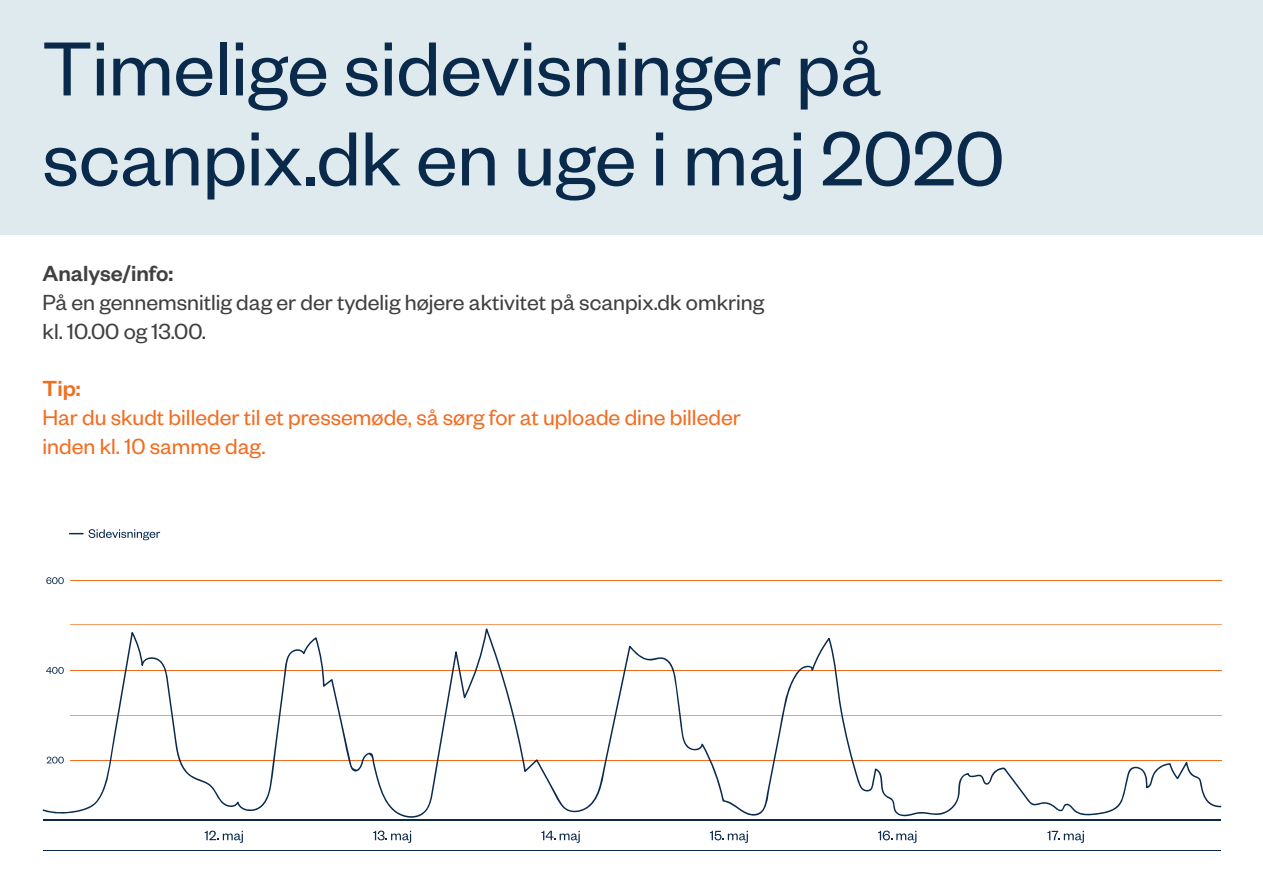
<style>
.page{position:relative;width:1263px;height:893px;background:#fff}
.page>*{position:absolute;margin:0;border:0;box-sizing:border-box;transform-origin:0 0}
.t1{font:84px/90px "Founders Grotesk";color:#0a2a4c}
.t2{font:24px/28.8px "Founders Grotesk";color:#f36d21}
.t3{font:24px/28.8px "Founders Grotesk";color:#413f41}
.t4{font:500 24px "Founders Grotesk";color:#413f41}
.t5{font:500 24px "Founders Grotesk";color:#f36d21}
</style>
<div class="page">
<div style="left:0;top:0;width:1263px;height:235px;background:#dfeaee"></div>
<svg style="left:205px;top:831px;width:38px;height:12px"></svg>
<hr style="left:70px;top:760px;width:1151px;height:1px;background:#f36d21">
<hr style="left:70px;top:670px;width:1151px;height:1px;background:#f36d21">
<hr style="left:70px;top:580px;width:1151px;height:1px;background:#f36d21">
<svg style="left:46px;top:577px;width:18px;height:7px"></svg>
<hr style="left:70px;top:624px;width:1151px;height:1px;background:#f89e68">
<hr style="left:70px;top:715px;width:1151px;height:1px;background:#f89e68">
<svg style="left:373px;top:831px;width:38px;height:12px"></svg>
<svg style="left:541px;top:831px;width:39px;height:12px"></svg>
<svg style="left:710px;top:831px;width:38px;height:12px"></svg>
<svg style="left:878px;top:831px;width:38px;height:12px"></svg>
<svg style="left:1047px;top:831px;width:37px;height:12px"></svg>
<hr style="left:43px;top:819px;width:1178px;height:2px;background:#0a2a4c">
<hr style="left:43px;top:850px;width:1178px;height:1px;background:#0a2a4c">
<svg style="left:42px;top:628px;width:815px;height:190px"></svg>
<svg style="left:857px;top:762px;width:364px;height:55px"></svg>
<svg style="left:69px;top:529px;width:91px;height:11px"></svg>
<h1 class="t1" style="left:43px;top:19px;width:963px">Timelige sidevisninger på scanpix.dk en uge i maj 2020</h1>
<p class="t4" style="left:43px;top:258px;width:132px">Analyse/info:</p>
<p class="t3" style="left:43px;top:286px;width:723px">På en gennemsnitlig dag er der tydelig højere aktivitet på scanpix.dk omkring kl. 10.00 og 13.00.</p>
<p class="t5" style="left:43px;top:373px;width:40px">Tip:</p>
<p class="t2" style="left:43px;top:402px;width:700px">Har du skudt billeder til et pressemøde, så sørg for at uploade dine billeder inden kl. 10 samme dag.</p>
</div>
